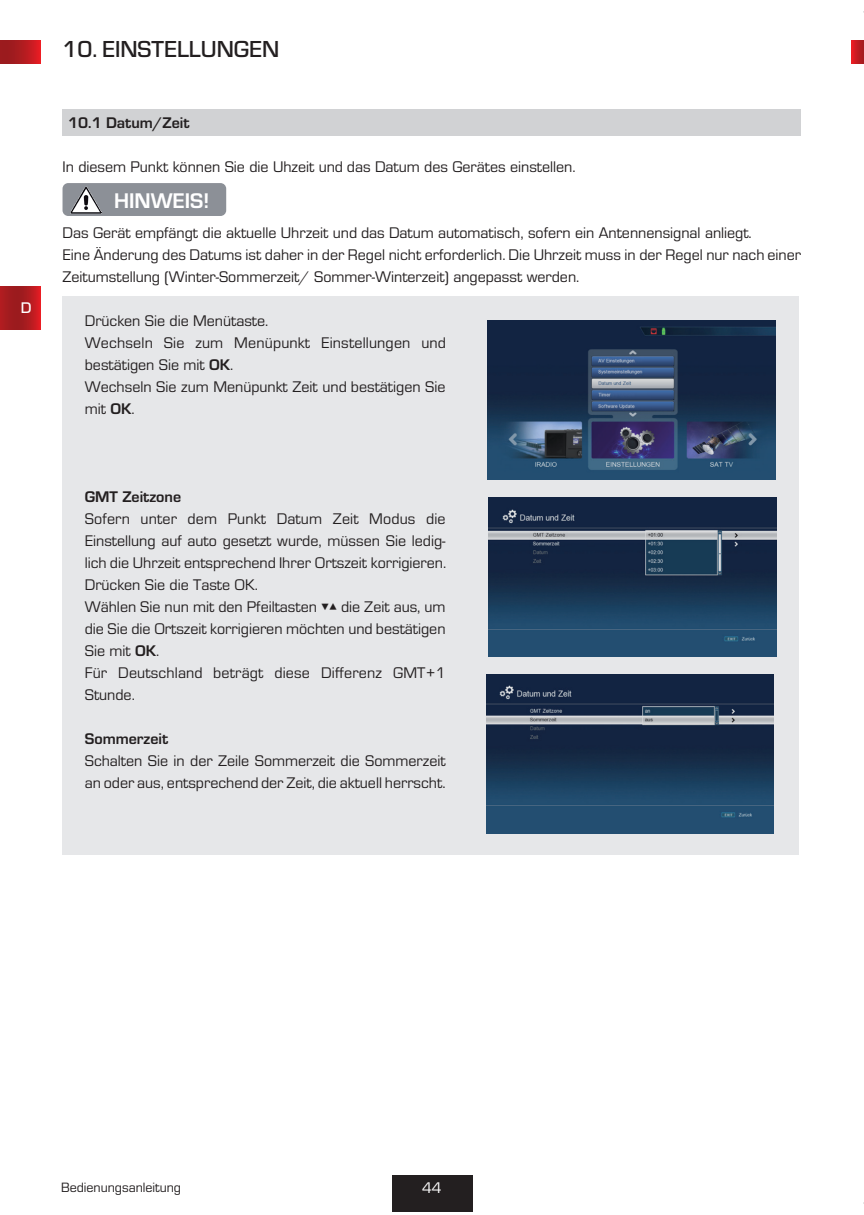
<style>
.page{position:relative;width:864px;height:1215px;background:#fff}
.page>*{position:absolute;margin:0;border:0;box-sizing:border-box;transform-origin:0 0}
.t1{font:500 24px "Eurostile OT";color:#231f20}
.t2{font:700 22px "Eurostile OT";color:#fff}
.t3{font:16px/22px "Eurostile OT";color:#231f20}
.t4{font:700 16px "Eurostile OT";color:#231f20}
.t5{font:16px "Eurostile OT";color:#fff}
.t6{font:500 16px "Eurostile OT";color:#fff}
.t7{font:14px "Eurostile OT";color:#231f20}
.s1{font-weight:700}
</style>
<div class="page">
<svg style="left:0;top:286px;width:40px;height:43px;background:#ad1b1f"></svg>
<div style="left:391px;top:1174px;width:81px;height:37px;background:#231f20"></div>
<svg style="left:851px;top:40px;width:12px;height:24px"></svg>
<div style="left:0;top:40px;width:40px;height:24px;background:linear-gradient(to right,#8a1b1d,#d81c23)"></div>
<div style="left:62px;top:109px;width:738px;height:26px;background:#d1d2d4"></div>
<div style="left:62px;top:183px;width:164px;height:33px;background:#8c9097;border-radius:6px"></div>
<img style="left:71px;top:187px;width:30px;height:26px">
<div style="left:62px;top:296px;width:736px;height:558px;background:#e6e7e9"></div>
<img style="left:488px;top:320px;width:287px;height:159px">
<img style="left:488px;top:497px;width:287px;height:160px">
<img style="left:486px;top:674px;width:287px;height:159px">
<p class="t6" style="left:21px;top:298px;width:12px">D</p>
<h1 class="t1" style="left:62px;top:36px;width:218px">10. EINSTELLUNGEN</h1>
<p class="t4" style="left:68px;top:114px;width:123px">10.1 Datum/Zeit</p>
<p class="t3" style="left:62px;top:156px;width:514px">In diesem Punkt können Sie die Uhzeit und das Datum des Gerätes einstellen.</p>
<h2 class="t2" style="left:114px;top:188px;width:97px">HINWEIS!</h2>
<p class="t3" style="left:62px;top:222px;width:739px">Das Gerät empfängt die aktuelle Uhrzeit und das Datum automatisch, sofern ein Antennensignal anliegt.<br>Eine Änderung des Datums ist daher in der Regel nicht erforderlich. Die Uhrzeit muss in der Regel nur nach einer<br>Zeitumstellung (Winter-Sommerzeit/ Sommer-Winterzeit) angepasst werden.</p>
<p class="t3" style="left:85px;top:310px;width:363px">Drücken Sie die Menütaste.<br>Wechseln Sie zum Menüpunkt Einstellungen und bestätigen Sie mit <span class="s1">OK</span>.<br>Wechseln Sie zum Menüpunkt Zeit und bestätigen Sie mit <span class="s1">OK</span>.</p>
<p class="t4" style="left:85px;top:488px;width:98px">GMT Zeitzone</p>
<p class="t3" style="left:85px;top:508px;width:363px">Sofern unter dem Punkt Datum Zeit Modus die Einstellung auf auto gesetzt wurde, müssen Sie ledig&shy;lich die Uhrzeit entsprechend Ihrer Ortszeit korrigieren.<br>Drücken Sie die Taste OK.<br>Wählen Sie nun mit den Pfeiltasten ▾▴ die Zeit aus, um die Sie die Ortszeit korrigieren möchten und bestätigen Sie mit <span class="s1">OK</span>.<br>Für Deutschland beträgt diese Differenz GMT+1<br>Stunde.</p>
<p class="t4" style="left:85px;top:730px;width:85px">Sommerzeit</p>
<p class="t3" style="left:85px;top:750px;width:362px">Schalten Sie in der Zeile Sommerzeit die Sommerzeit an oder aus, entsprechend der Zeit, die aktuell herrscht.</p>
<p class="t7" style="left:61px;top:1179px;width:121px">Bedienungsanleitung</p>
<p class="t5" style="left:422px;top:1178px;width:21px">44</p>
</div>
